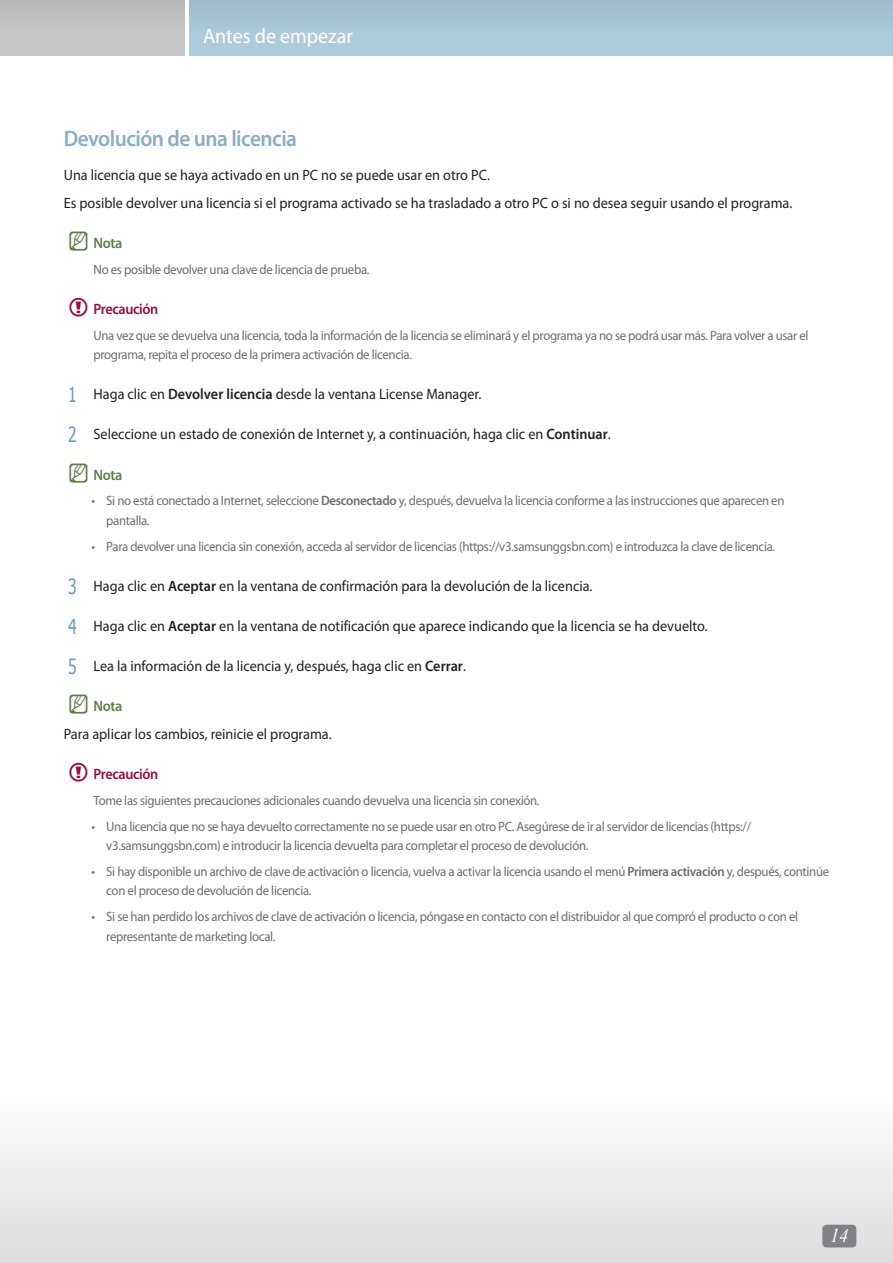
<style>
.page{position:relative;width:893px;height:1263px;background:#fff}
.page>*{position:absolute;margin:0;border:0;box-sizing:border-box;transform-origin:0 0}
.t1{font:600 22.5px "Myriad Pro";letter-spacing:-.025em;color:#8dadc4;scale:.95 1}
.t2{font:21px "Myriad Pro";color:#fff;scale:.95 1}
.t3{font:italic 19.5px "Times New Roman";color:#fff;scale:.95 1}
.t4{font:15px/27.3px "Myriad Pro";color:#231f20;scale:.95 1}
.t5{font:600 15px "Myriad Pro";letter-spacing:-.025em;color:#950d43;scale:.95 1}
.t6{font:600 15px "Myriad Pro";letter-spacing:-.025em;color:#607d4c;scale:.95 1}
.t7{font:13.5px/19.5px "Myriad Pro";letter-spacing:-.025em;color:#6c6d70;scale:.95 1}
.s1{font-family:"Tahoma";font-size:21px;color:#7099b5}
.s2{font-weight:600}
</style>
<div class="page">
<div style="left:0;top:1093px;width:893px;height:170px;background:linear-gradient(to bottom,#fefefe,#dbdcde)"></div>
<div style="left:822px;top:1225px;width:34px;height:22px;background:#808285;border-radius:4px"></div>
<div style="left:0;top:0;width:185px;height:55px;background:#c7c8ca;border-radius:4px"></div>
<div style="left:189px;top:0;width:704px;height:55px;background:#adcbdb;border-radius:4px"></div>
<div style="left:0;top:0;width:185px;height:34px;background:#bebfc1"></div>
<div style="left:189px;top:0;width:704px;height:34px;background:#a5c2d1"></div>
<h2 class="t2" style="left:203px;top:23px;width:159px">Antes de empezar</h2>
<h1 class="t1" style="left:64px;top:125px;width:247px">Devolución de una licencia</h1>
<p class="t4" style="left:64px;top:161px;width:768px">Una licencia que se haya activado en un PC no se puede usar en otro PC.<br>Es posible devolver una licencia si el programa activado se ha trasladado a otro PC o si no desea seguir usando el programa.</p>
<p class="t6" style="left:94px;top:233px;width:32px">Nota</p>
<p class="t7" style="left:94px;top:259px;width:292px">No es posible devolver una clave de licencia de prueba.</p>
<p class="t5" style="left:94px;top:299px;width:70px">Precaución</p>
<p class="t7" style="left:94px;top:325px;width:754px">Una vez que se devuelva una licencia, toda la información de la licencia se eliminará y el programa ya no se podrá usar más. Para volver a usar el programa, repita el proceso de la primera activación de licencia.</p>
<p class="t4" style="left:68px;top:380px;width:437px"><span class="s1">1</span> Haga clic en <span class="s2">Devolver licencia</span> desde la ventana License Manager.</p>
<p class="t4" style="left:68px;top:420px;width:573px"><span class="s1">2</span> Seleccione un estado de conexión de Internet y, a continuación, haga clic en <span class="s2">Continuar</span>.</p>
<p class="t6" style="left:94px;top:465px;width:32px">Nota</p>
<p class="t7" style="left:106px;top:491px;width:715px;text-indent:-15px">• Si no está conectado a Internet, seleccione <span class="s2">Desconectado</span> y, después, devuelva la licencia conforme a las instrucciones que aparecen en pantalla.</p>
<p class="t7" style="left:91px;top:536px;width:721px">• Para devolver una licencia sin conexión, acceda al servidor de licencias (https://v3.samsunggsbn.com) e introduzca la clave de licencia.</p>
<p class="t4" style="left:68px;top:572px;width:554px"><span class="s1">3</span> Haga clic en <span class="s2">Aceptar</span> en la ventana de confirmación para la devolución de la licencia.</p>
<p class="t4" style="left:68px;top:612px;width:675px"><span class="s1">4</span> Haga clic en <span class="s2">Aceptar</span> en la ventana de notificación que aparece indicando que la licencia se ha devuelto.</p>
<p class="t4" style="left:68px;top:652px;width:420px"><span class="s1">5</span> Lea la información de la licencia y, después, haga clic en <span class="s2">Cerrar</span>.</p>
<p class="t6" style="left:94px;top:697px;width:32px">Nota</p>
<p class="t4" style="left:64px;top:720px;width:284px">Para aplicar los cambios, reinicie el programa.</p>
<p class="t5" style="left:94px;top:764px;width:70px">Precaución</p>
<p class="t7" style="left:94px;top:790px;width:471px">Tome las siguientes precauciones adicionales cuando devuelva una licencia sin conexión.</p>
<p class="t7" style="left:106px;top:816px;width:680px;text-indent:-15px">• Una licencia que no se haya devuelto correctamente no se puede usar en otro PC. Asegúrese de ir al servidor de licencias (https:// v3.samsunggsbn.com) e introducir la licencia devuelta para completar el proceso de devolución.</p>
<p class="t7" style="left:106px;top:861px;width:762px;text-indent:-15px">• Si hay disponible un archivo de clave de activación o licencia, vuelva a activar la licencia usando el menú <span class="s2">Primera activación</span> y, después, continúe con el proceso de devolución de licencia.</p>
<p class="t7" style="left:106px;top:907px;width:730px;text-indent:-15px">• Si se han perdido los archivos de clave de activación o licencia, póngase en contacto con el distribuidor al que compró el producto o con el representante de marketing local.</p>
<h3 class="t3" style="left:830px;top:1222px;width:21px">14</h3>
</div>
